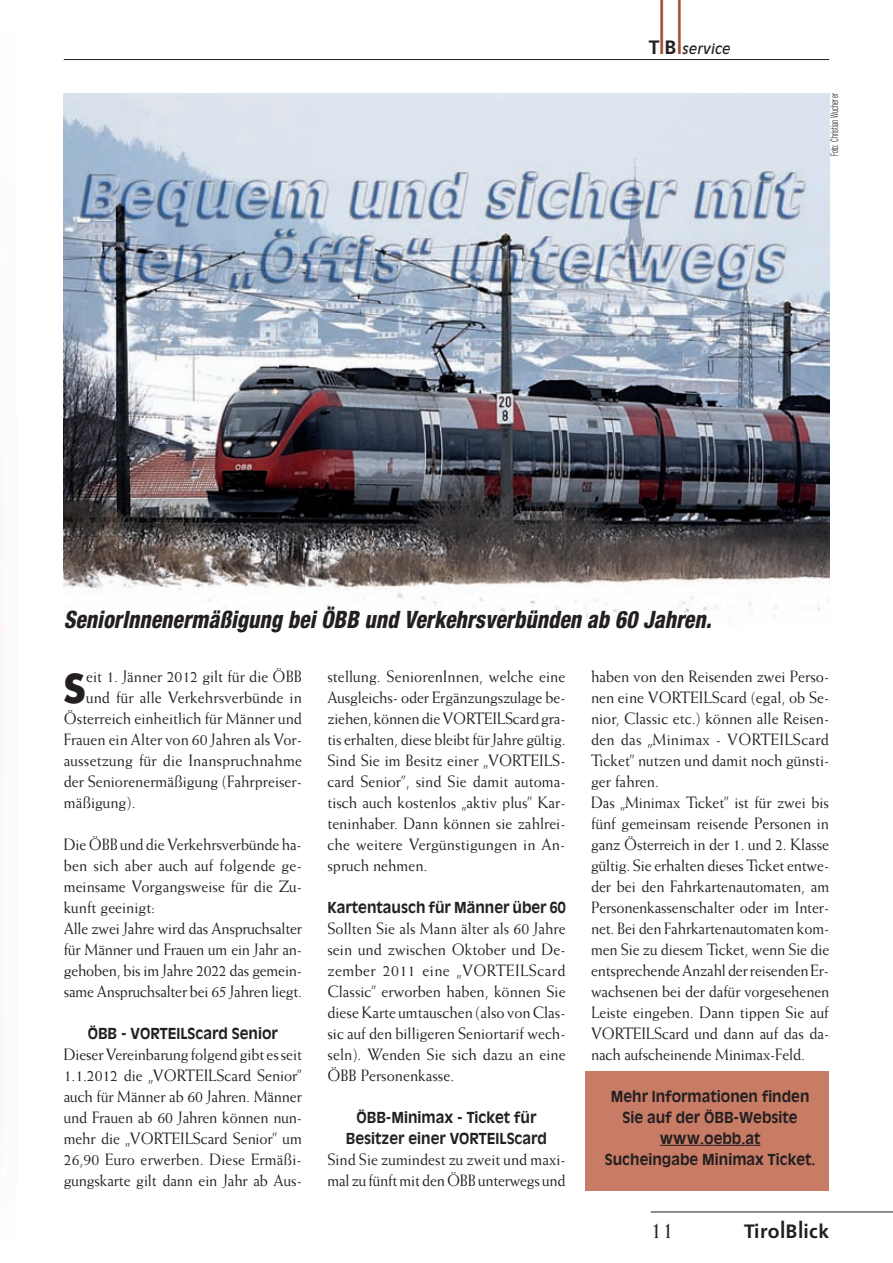
<style>
.page{position:relative;width:893px;height:1263px;background:#fff}
.page>*{position:absolute;margin:0;border:0;box-sizing:border-box;transform-origin:0 0}
.t1{font:700 55.65px "Frutiger";color:#a14e34;scale:.35 1}
.t2{font:700 38.7px "Futura";color:#231f20;scale:.95 1}
.t3{font:italic 800 condensed 24px "Helvetica Neue";letter-spacing:.005em;color:#231f20;scale:.9 1}
.t4{font:24px "Weiss";color:#231f20;scale:.95 1}
.t5{font:700 19.35px "Frutiger";letter-spacing:.03em;color:#231f20}
.t6{font:16.5px/21px "Weiss";letter-spacing:-.005em;color:#231f20;scale:.95 1}
.t7{font:700 15px/21px "Antique Olive";color:#231f20;text-align:center;scale:.95 1}
.t8{font:italic 13.5px "Antique Olive";letter-spacing:.03em;color:#231f20}
.t9{font:300 condensed 10.5px "Helvetica Neue";letter-spacing:.02em;color:#231f20;scale:.65 1}
.s1{font-family:"Frutiger";font-weight:700;font-style:normal;font-size:19.35px}
.s2{font-family:"Frutiger";font-weight:700;font-style:normal;font-size:23.1px;color:#a14e34}
.s3{font-size:23.1px}
</style>
<div class="page">
<img style="left:64px;top:94px;width:765px;height:533px">
<div style="left:585px;top:1071px;width:244px;height:120px;background:#c97c65"></div>
<hr style="left:64px;top:59px;width:765px;height:1px;background:#231f20">
<hr style="left:651px;top:1211px;width:242px;height:1px;background:#231f20">
<hr style="left:660px;top:1145px;width:100px;height:1px;background:#231f20">
<h1 class="t1" style="left:659px;top:-5px;width:68px">l l</h1>
<p class="t8" style="left:649px;top:43px;width:83px"><span class="s1">T</span><span class="s2">l</span><span class="s1">B</span><span class="s2">l</span>SERVICE</p>
<p class="t9" style="left:831px;top:156px;width:98px;rotate:-90deg">Foto: Christian Wucherer</p>
<h3 class="t3" style="left:64px;top:611px;width:721px">SeniorInnenermäßigung bei ÖBB und Verkehrsverbünden ab 60 Jahren.</h3>
<h2 class="t2" style="left:63px;top:671px;width:25px">S</h2>
<p class="t6" style="left:86px;top:667px;width:229px">eit 1. Jänner 2012 gilt für die ÖBB</p>
<p class="t6" style="left:86px;top:688px;width:229px">und für alle Verkehrsverbünde in</p>
<p class="t6" style="left:64px;top:709px;width:252px">Österreich einheitlich für Männer und</p>
<p class="t6" style="left:64px;top:730px;width:252px">Frauen ein Alter von 60 Jahren als Vor-</p>
<p class="t6" style="left:64px;top:751px;width:252px">aussetzung für die Inanspruchnahme</p>
<p class="t6" style="left:64px;top:772px;width:252px">der Seniorenermäßigung (Fahrpreiser-</p>
<p class="t6" style="left:64px;top:793px;width:77px">mäßigung).</p>
<p class="t6" style="left:64px;top:835px;width:252px">Die ÖBB und die Verkehrsverbünde ha&shy;ben sich aber auch auf folgende ge&shy;meinsame Vorgangsweise für die Zu&shy;kunft geeinigt:<br>Alle zwei Jahre wird das Anspruchsalter für Männer und Frauen um ein Jahr an&shy;gehoben, bis im Jahre 2022 das gemein&shy;same Anspruchsalter bei 65 Jahren liegt.</p>
<p class="t7" style="left:88px;top:1024px;width:202px">ÖBB - VORTEILScard Senior</p>
<p class="t6" style="left:64px;top:1045px;width:252px;text-align:justify">Dieser Vereinbarung folgend gibt es seit 1.1.2012 die „VORTEILScard Senior” auch für Männer ab 60 Jahren. Männer und Frauen ab 60 Jahren können nun&shy;mehr die „VORTEILScard Senior” um 26,90 Euro erwerben. Diese Ermäßi&shy;gungskarte gilt dann ein Jahr ab Aus-</p>
<p class="t6" style="left:327px;top:667px;width:252px;text-align:justify">stellung. SeniorenInnen, welche eine Ausgleichs- oder Ergänzungszulage be&shy;ziehen, können die VORTEILScard gra&shy;tis erhalten, diese bleibt für Jahre gültig.<br>Sind Sie im Besitz einer „VORTEILS&shy;card Senior”, sind Sie damit automa&shy;tisch auch kostenlos „aktiv plus” Kar&shy;teninhaber. Dann können sie zahlrei&shy;che weitere Vergünstigungen in An&shy;spruch nehmen.</p>
<p class="t7" style="left:327px;top:898px;width:252px">Kartentausch für Männer über 60</p>
<p class="t6" style="left:327px;top:919px;width:252px;text-align:justify">Sollten Sie als Mann älter als 60 Jahre sein und zwischen Oktober und De&shy;zember 2011 eine „VORTEILScard Classic” erworben haben, können Sie diese Karte umtauschen (also von Clas&shy;sic auf den billigeren Seniortarif wech&shy;seln). Wenden Sie sich dazu an eine ÖBB Personenkasse.</p>
<p class="t7" style="left:346px;top:1108px;width:213px">ÖBB-Minimax - Ticket für<br>Besitzer einer VORTEILScard</p>
<p class="t6" style="left:327px;top:1150px;width:252px">Sind Sie zumindest zu zweit und maxi&shy;mal zu fünft mit den ÖBB unterwegs und</p>
<p class="t6" style="left:591px;top:667px;width:252px">haben von den Reisenden zwei Perso&shy;nen eine VORTEILScard (egal, ob Se&shy;nior, Classic etc.) können alle Reisen&shy;den das „Minimax - VORTEILScard Ticket” nutzen und damit noch günsti&shy;ger fahren.<br>Das „Minimax Ticket” ist für zwei bis fünf gemeinsam reisende Personen in ganz Österreich in der 1. und 2. Klasse gültig. Sie erhalten dieses Ticket entwe&shy;der bei den Fahrkartenautomaten, am Personenkassenschalter oder im Inter&shy;net. Bei den Fahrkartenautomaten kom&shy;men Sie zu diesem Ticket, wenn Sie die entsprechende Anzahl der reisenden Er&shy;wachsenen bei der dafür vorgesehenen Leiste eingeben. Dann tippen Sie auf VORTEILScard und dann auf das da&shy;nach aufscheinende Minimax-Feld.</p>
<p class="t7" style="left:605px;top:1087px;width:223px">Mehr Informationen finden<br>Sie auf der ÖBB-Website www.oebb.at<br>Sucheingabe Minimax Ticket.</p>
<h3 class="t4" style="left:651px;top:1221px;width:26px">11</h3>
<p class="t5" style="left:744px;top:1223px;width:87px">Tiro<span class="s3">l</span>B<span class="s3">l</span>ick</p>
</div>
